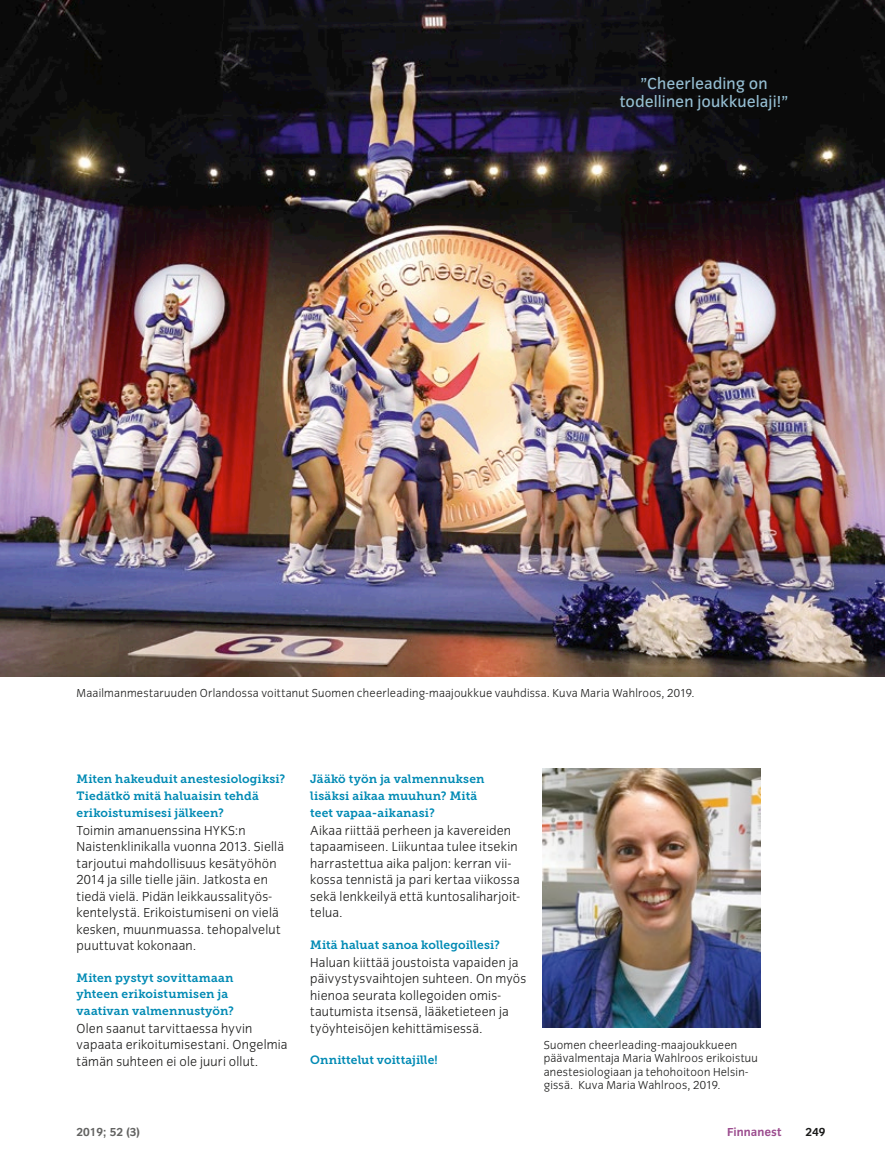
<style>
.page{position:relative;width:885px;height:1174px;background:#fff}
.page>*{position:absolute;margin:0;border:0;box-sizing:border-box;transform-origin:0 0}
.t1{font:16.5px/18px "Congress Sans";letter-spacing:.005em;color:#95bed2;text-align:center}
.t2{font:300 13.5px/16.5px "Congress Sans";letter-spacing:.015em;color:#1b1b1a}
.t3{font:12px/16.5px "Museo Slab 700";letter-spacing:.01em;color:#008ab4}
.t4{font:300 12px/13.5px "Congress Sans";letter-spacing:.02em;color:#1b1b1a}
.t5{font:700 12px "Congress Sans";color:#636362}
.t6{font:700 12px "Congress Sans";color:#9b4b8e}
.t7{font:700 12px "Congress Sans";color:#1b1b1a}
</style>
<div class="page">
<img style="left:0;top:0;width:884px;height:676px">
<img style="left:543px;top:768px;width:217px;height:259px">
<p class="t1" style="left:619px;top:75px;width:170px">”Cheerleading on todellinen joukkuelaji!”</p>
<p class="t4" style="left:77px;top:686px;width:619px">Maailmanmestaruuden Orlandossa voittanut Suomen cheerleading-maajoukkue vauhdissa. Kuva Maria Wahlroos, 2019.</p>
<p class="t3" style="left:77px;top:771px;width:210px">Miten hakeuduit anestesiologiksi?<br>Tiedätkö mitä haluaisin tehdä erikoistumisesi jälkeen?</p>
<p class="t2" style="left:77px;top:822px;width:209px">Toimin amanuenssina HYKS:n Naistenklinikalla vuonna 2013. Siellä tarjoutui mahdollisuus kesätyöhön 2014 ja sille tielle jäin. Jatkosta en tiedä vielä. Pidän leikkaussalityös&shy;kentelystä. Erikoistumiseni on vielä kesken, muunmuassa. tehopalvelut puuttuvat kokonaan.</p>
<p class="t3" style="left:77px;top:969px;width:159px">Miten pystyt sovittamaan yhteen erikoistumisen ja vaativan valmennustyön?</p>
<p class="t2" style="left:77px;top:1020px;width:212px">Olen saanut tarvittaessa hyvin vapaata erikoitumisestani. Ongelmia tämän suhteen ei ole juuri ollut.</p>
<p class="t3" style="left:310px;top:771px;width:176px">Jääkö työn ja valmennuksen lisäksi aikaa muuhun? Mitä teet vapaa-aikanasi?</p>
<p class="t2" style="left:310px;top:822px;width:211px">Aikaa riittää perheen ja kavereiden tapaamiseen. Liikuntaa tulee itsekin harrastettua aika paljon: kerran vii&shy;kossa tennistä ja pari kertaa viikossa sekä lenkkeilyä että kuntosaliharjoit&shy;telua.</p>
<p class="t3" style="left:310px;top:936px;width:191px">Mitä haluat sanoa kollegoillesi?</p>
<p class="t2" style="left:310px;top:954px;width:218px">Haluan kiittää joustoista vapaiden ja päivystysvaihtojen suhteen. On myös hienoa seurata kollegoiden omis&shy;tautumista itsensä, lääketieteen ja työyhteisöjen kehittämisessä.</p>
<p class="t3" style="left:310px;top:1051px;width:129px">Onnittelut voittajille!</p>
<p class="t4" style="left:543px;top:1038px;width:216px">Suomen cheerleading-maajoukkueen päävalmentaja Maria Wahlroos erikoistuu anestesiologiaan ja tehohoitoon Helsin&shy;gissä. Kuva Maria Wahlroos, 2019.</p>
<p class="t5" style="left:77px;top:1125px;width:65px">2019; 52 (3)</p>
<p class="t6" style="left:727px;top:1125px;width:56px">Finnanest</p>
<p class="t7" style="left:805px;top:1125px;width:22px">249</p>
</div>
